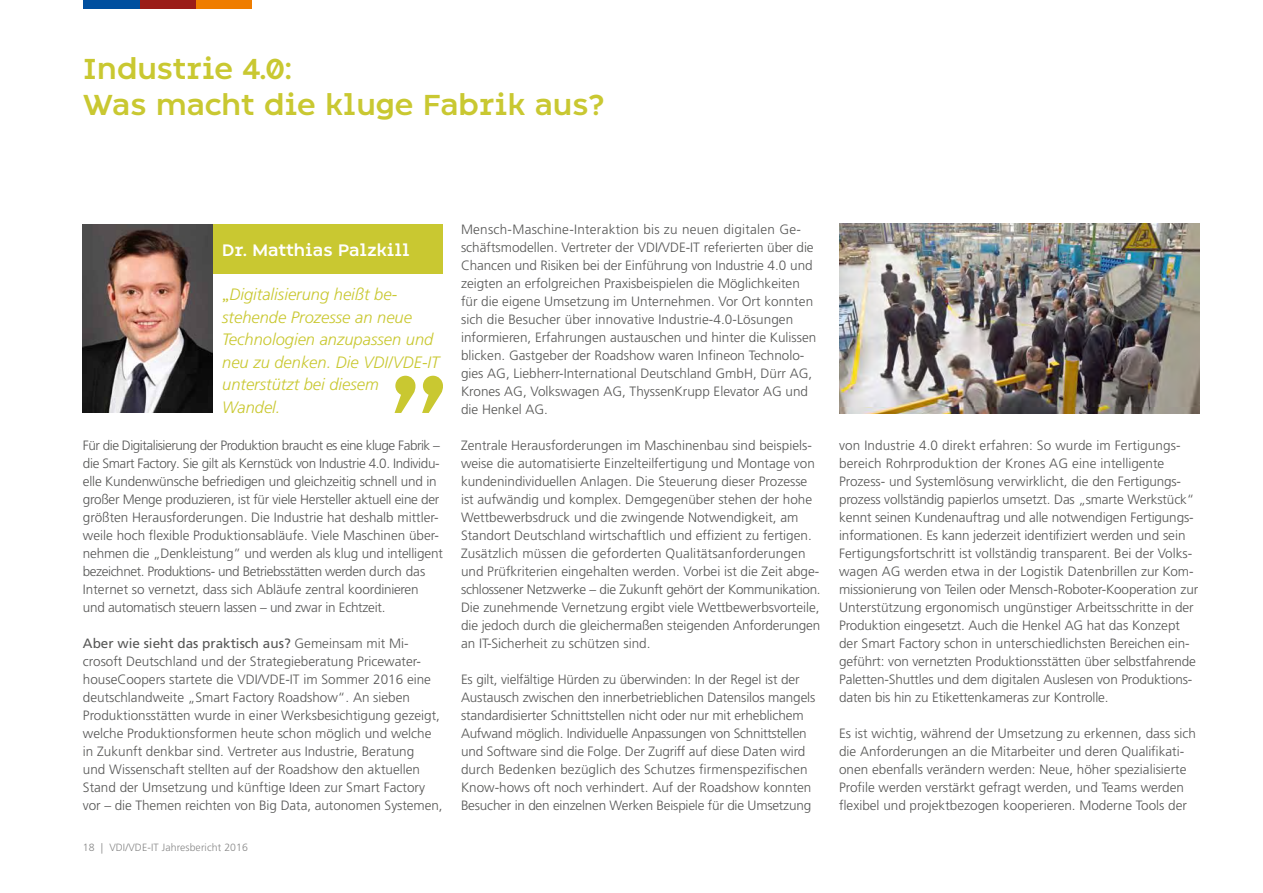
<style>
.page{position:relative;width:1263px;height:893px;background:#fff}
.page>*{position:absolute;margin:0;border:0;box-sizing:border-box;transform-origin:0 0}
.t1{font:500 30px/36px "Dragon";color:#c9c831}
.t2{font:500 17.25px "Dragon";color:#fff}
.t3{font:italic 300 16.5px/22.5px "Frutiger LT Pro";color:#c9c831}
.t4{font:300 13.5px/18px "Frutiger LT Pro";color:#575756}
.t5{font:300 13.5px/18px "Frutiger LT Pro";letter-spacing:-.02em;color:#575756}
.t6{font:300 10.5px "Frutiger LT Pro";letter-spacing:.01em;color:#878787}
.s1{font-family:"Advert";font-style:normal}
.s2{font-weight:400}
</style>
<div class="page">
<div style="left:196px;top:0;width:56px;height:9px;background:#ef7d00"></div>
<div style="left:139px;top:0;width:57px;height:9px;background:#9b1c18"></div>
<div style="left:83px;top:0;width:56px;height:9px;background:#004f9f"></div>
<div style="left:207px;top:224px;width:236px;height:50px;background:#c9c831"></div>
<img style="left:83px;top:224px;width:130px;height:189px">
<svg style="left:395px;top:376px;width:48px;height:37px"></svg>
<img style="left:839px;top:224px;width:360px;height:189px">
<h1 class="t1" style="left:83px;top:52px;width:523px">Industrie 4.0:<br>Was macht die kluge Fabrik aus?</h1>
<p class="t2" style="left:222px;top:240px;width:189px">Dr. Matthias Palzkill</p>
<p class="t3" style="left:222px;top:283px;width:219px"><span class="s1">„</span>Digitalisierung heißt be&shy;stehende Prozesse an neue<br>Technologien anzupassen und neu zu denken. Die VDI/VDE-IT unterstützt bei diesem<br>Wandel.</p>
<p class="t5" style="left:83px;top:436px;width:361px">Für die Digitalisierung der Produktion braucht es eine kluge Fabrik – die Smart Factory. Sie gilt als Kernstück von Industrie 4. 0. Individu&shy;elle Kundenwünsche befriedigen und gleichzeitig schnell und in großer Menge produzieren, ist für viele Hersteller aktuell eine der größten Herausforderungen. Die Industrie hat deshalb mittler&shy;weile hoch flexible Produktionsabläufe. Viele Maschinen über&shy;nehmen die „Denkleistung” und werden als klug und intelligent bezeichnet. Produktions- und Betriebsstätten werden durch das Internet so vernetzt, dass sich Abläufe zentral koordinieren und automatisch steuern lassen – und zwar in Echtzeit.</p>
<p class="t4" style="left:83px;top:634px;width:361px"><span class="s2">Aber wie sieht das praktisch aus?</span> Gemeinsam mit Mi&shy;crosoft Deutschland und der Strategieberatung Pricewater&shy;houseCoopers startete die VDI/VDE-IT im Sommer 2016 eine deutschlandweite „Smart Factory Roadshow“. An sieben Produktionsstätten wurde in einer Werksbesichtigung gezeigt, welche Produktionsformen heute schon möglich und welche in Zukunft denkbar sind. Vertreter aus Industrie, Beratung<br>und Wissenschaft stellten auf der Roadshow den aktuellen Stand der Umsetzung und künftige Ideen zur Smart Factory vor – die Themen reichten von Big Data, autonomen Systemen,</p>
<p class="t6" style="left:83px;top:841px;width:167px">18 | VDI/VDE-IT Jahresbericht 2016</p>
<p class="t4" style="left:461px;top:220px;width:357px">Mensch-Maschine-Interaktion bis zu neuen digitalen Ge&shy;schäftsmodellen. Vertreter der VDI/VDE-IT referierten über die Chancen und Risiken bei der Einführung von Industrie 4. 0 und zeigten an erfolgreichen Praxisbeispielen die Möglichkeiten für die eigene Umsetzung im Unternehmen. Vor Ort konnten sich die Besucher über innovative Industrie-4. 0-Lösungen informieren, Erfahrungen austauschen und hinter die Kulissen blicken. Gastgeber der Roadshow waren Infineon Technolo&shy;gies AG, Liebherr-International Deutschland GmbH, Dürr AG, Krones AG, Volkswagen AG, ThyssenKrupp Elevator AG und die Henkel AG.</p>
<p class="t4" style="left:461px;top:436px;width:361px">Zentrale Herausforderungen im Maschinenbau sind beispiels&shy;weise die automatisierte Einzelteilfertigung und Montage von kundenindividuellen Anlagen. Die Steuerung dieser Prozesse ist aufwändig und komplex. Demgegenüber stehen der hohe Wettbewerbsdruck und die zwingende Notwendigkeit, am Standort Deutschland wirtschaftlich und effizient zu fertigen.<br>Zusätzlich müssen die geforderten Qualitätsanforderungen und Prüfkriterien eingehalten werden. Vorbei ist die Zeit abge&shy;schlossener Netzwerke – die Zukunft gehört der Kommunikation.<br>Die zunehmende Vernetzung ergibt viele Wettbewerbsvorteile, die jedoch durch die gleichermaßen steigenden Anforderungen an IT-Sicherheit zu schützen sind.</p>
<p class="t4" style="left:461px;top:670px;width:356px">Es gilt, vielfältige Hürden zu überwinden: In der Regel ist der Austausch zwischen den innerbetrieblichen Datensilos mangels standardisierter Schnittstellen nicht oder nur mit erheblichem Aufwand möglich. Individuelle Anpassungen von Schnittstellen und Software sind die Folge. Der Zugriff auf diese Daten wird durch Bedenken bezüglich des Schutzes firmenspezifischen Know-hows oft noch verhindert. Auf der Roadshow konnten Besucher in den einzelnen Werken Beispiele für die Umsetzung</p>
<p class="t4" style="left:839px;top:436px;width:361px">von Industrie 4. 0 direkt erfahren: So wurde im Fertigungs&shy;bereich Rohrproduktion der Krones AG eine intelligente Prozess- und Systemlösung verwirklicht, die den Fertigungs&shy;prozess vollständig papierlos umsetzt. Das „smarte Werkstück“ kennt seinen Kundenauftrag und alle notwendigen Fertigungs&shy;informationen. Es kann jederzeit identifiziert werden und sein Fertigungsfortschritt ist vollständig transparent. Bei der Volks&shy;wagen AG werden etwa in der Logistik Datenbrillen zur Kom&shy;missionierung von Teilen oder Mensch-Roboter-Kooperation zur Unterstützung ergonomisch ungünstiger Arbeitsschritte in der Produktion eingesetzt. Auch die Henkel AG hat das Konzept der Smart Factory schon in unterschiedlichsten Bereichen ein&shy;geführt: von vernetzten Produktionsstätten über selbstfahrende Paletten-Shuttles und dem digitalen Auslesen von Produktions&shy;daten bis hin zu Etikettenkameras zur Kontrolle.</p>
<p class="t4" style="left:839px;top:724px;width:358px">Es ist wichtig, während der Umsetzung zu erkennen, dass sich die Anforderungen an die Mitarbeiter und deren Qualifikati&shy;onen ebenfalls verändern werden: Neue, höher spezialisierte Profile werden verstärkt gefragt werden, und Teams werden flexibel und projektbezogen kooperieren. Moderne Tools der</p>
</div>
